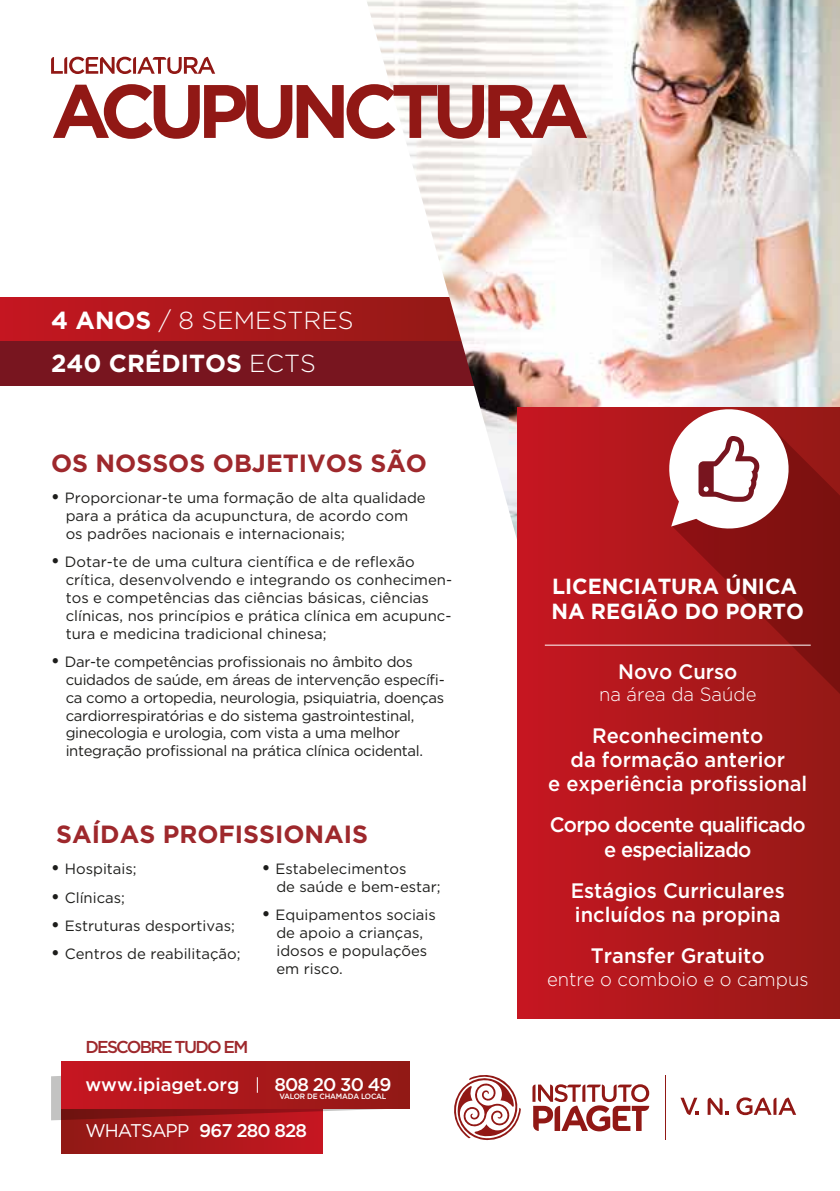
<style>
.page{position:relative;width:840px;height:1191px;background:#fff}
.page>*{position:absolute;margin:0;border:0;box-sizing:border-box;transform-origin:0 0}
.t1{font:700 75.6px "Gotham";letter-spacing:-.1em;color:#911815}
.t2{font:700 24.8px "Gotham HTF";color:#9e282c}
.t3{font:700 24.6px/43.2px "Gotham";color:#fff}
.t4{font:700 21.8px/25.2px "Gotham";color:#fff;scale:.96 1}
.t5{font:500 21px/24.2px "Gotham";color:#fff;text-align:center;scale:.96 1}
.t6{font:500 21px/24.2px "Gotham";letter-spacing:-.035em;color:#fff;text-align:center;scale:.96 1}
.t7{font:300 19.2px "Gotham";color:#fff;scale:.96 1}
.t8{font:500 18.4px "Gotham";letter-spacing:-.05em;color:#fff}
.t9{font:500 18.4px "Gotham";color:#fff}
.t10{font:500 17.2px "Gotham";letter-spacing:-.1em;color:#9e282c}
.t11{font:14.8px/17.8px "Gotham";color:#1e1e1c}
.t12{font:14.8px/17.8px "Gotham";letter-spacing:-.02em;color:#1e1e1c}
.t13{font:500 7.6px "Gotham";letter-spacing:-.025em;color:#fff;scale:.96 1}
.s1{font-weight:300}
.s2{font-family:"Gotham HTF";font-weight:300}
.s3{font-weight:700;font-size:18px;color:#1d1d1b}
.s4{font-weight:400}
</style>
<div class="page">
<svg style="left:0;top:297px;width:366px;height:44px;background:#b0171c"></svg>
<div style="left:0;top:341px;width:479px;height:44px;background:#78151f"></div>
<img style="left:366px;top:0;width:473px;height:539px">
<div style="left:517px;top:408px;width:322px;height:611px;background:linear-gradient(to right,#c61621,#941a16)"></div>
<svg style="left:51px;top:57px;width:164px;height:17px"></svg>
<svg style="left:670px;top:426px;width:169px;height:285px;background:#931515"></svg>
<svg style="left:663px;top:403px;width:131px;height:131px"></svg>
<hr style="left:544px;top:644px;width:266px;height:1px;background:#fff">
<hr style="left:665px;top:1075px;width:1px;height:64px;background:#911815">
<svg style="left:680px;top:1097px;width:18px;height:18px"></svg>
<svg style="left:707px;top:1097px;width:21px;height:17px"></svg>
<svg style="left:736px;top:1097px;width:59px;height:18px"></svg>
<svg style="left:454px;top:1075px;width:67px;height:66px"></svg>
<svg style="left:532px;top:1084px;width:117px;height:47px"></svg>
<div style="left:62px;top:1106px;width:260px;height:47px;background:linear-gradient(to right,#901a15,#c51721)"></div>
<svg style="left:51px;top:1061px;width:358px;height:59px;background:#ad2729"></svg>
<h1 class="t1" style="left:51px;top:61px;width:539px">ACUPUNCTURA</h1>
<h3 class="t3" style="left:51px;top:299px;width:304px">4 ANOS <span class="s1">/ 8 SEMESTRES<br></span>240 CRÉDITOS <span class="s2">ECTS</span></h3>
<h2 class="t2" style="left:51px;top:449px;width:377px">OS NOSSOS OBJETIVOS SÃO</h2>
<p class="t11" style="left:66px;top:489px;width:361px;text-indent:-15px"><span class="s3">•</span> Proporcionar-te uma formação de alta qualidade para a prática da acupunctura, de acordo com os padrões nacionais e internacionais;</p>
<p class="t11" style="left:66px;top:553px;width:387px;text-indent:-15px"><span class="s3">•</span> Dotar-te de uma cultura científica e de reflexão crítica, desenvolvendo e integrando os conhecimen&shy;tos e competências das ciências básicas, ciências clínicas, nos princípios e prática clínica em acupunc&shy;tura e medicina tradicional chinesa;</p>
<p class="t12" style="left:66px;top:652px;width:380px;text-indent:-15px"><span class="s3">•</span> Dar-te competências profissionais no âmbito dos cuidados de saúde, em áreas de intervenção específi&shy;ca como a ortopedia, neurologia, psiquiatria, doenças cardiorrespiratórias e do sistema gastrointestinal, ginecologia e urologia, com vista a uma melhor integração profissional na prática clínica ocidental.</p>
<h2 class="t2" style="left:56px;top:819px;width:313px">SAÍDAS PROFISSIONAIS</h2>
<p class="t11" style="left:51px;top:860px;width:87px"><span class="s3">•</span> Hospitais;</p>
<p class="t11" style="left:51px;top:888px;width:75px"><span class="s3">•</span> Clínicas;</p>
<p class="t11" style="left:51px;top:916px;width:185px"><span class="s3">•</span> Estruturas desportivas;</p>
<p class="t11" style="left:51px;top:944px;width:191px"><span class="s3">•</span> Centros de reabilitação;</p>
<p class="t11" style="left:276px;top:860px;width:166px;text-indent:-15px"><span class="s3">•</span> Estabelecimentos<br>de saúde e bem-estar;</p>
<p class="t11" style="left:276px;top:906px;width:161px;text-indent:-15px"><span class="s3">•</span> Equipamentos sociais de apoio a crianças, idosos e populações em risco.</p>
<p class="t10" style="left:85px;top:1035px;width:164px">DESCOBRE TUDO EM</p>
<p class="t9" style="left:85px;top:1072px;width:155px">www.ipiaget.org</p>
<p class="t8" style="left:274px;top:1072px;width:118px">808 20 30 49</p>
<p class="t13" style="left:279px;top:1091px;width:113px">VALOR DE CHAMADA LOCAL</p>
<p class="t8" style="left:85px;top:1118px;width:223px"><span class="s4">WHATSAPP</span> 967 280 828</p>
<h3 class="t4" style="left:551px;top:573px;width:265px">LICENCIATURA ÚNICA<br>NA REGIÃO DO PORTO</h3>
<h3 class="t5" style="left:617px;top:659px;width:126px">Novo Curso</h3>
<p class="t7" style="left:598px;top:682px;width:165px">na área da Saúde</p>
<h3 class="t5" style="left:548px;top:723px;width:271px">Reconhecimento<br>da formação anterior<br>e experiência profissional</h3>
<h3 class="t6" style="left:549px;top:812px;width:268px">Corpo docente qualificado e especializado</h3>
<h3 class="t5" style="left:570px;top:878px;width:224px;text-align:left">Estágios Curriculares incluídos na propina</h3>
<h3 class="t5" style="left:590px;top:943px;width:182px">Transfer Gratuito</h3>
<p class="t7" style="left:546px;top:966px;width:274px">entre o comboio e o campus</p>
</div>
